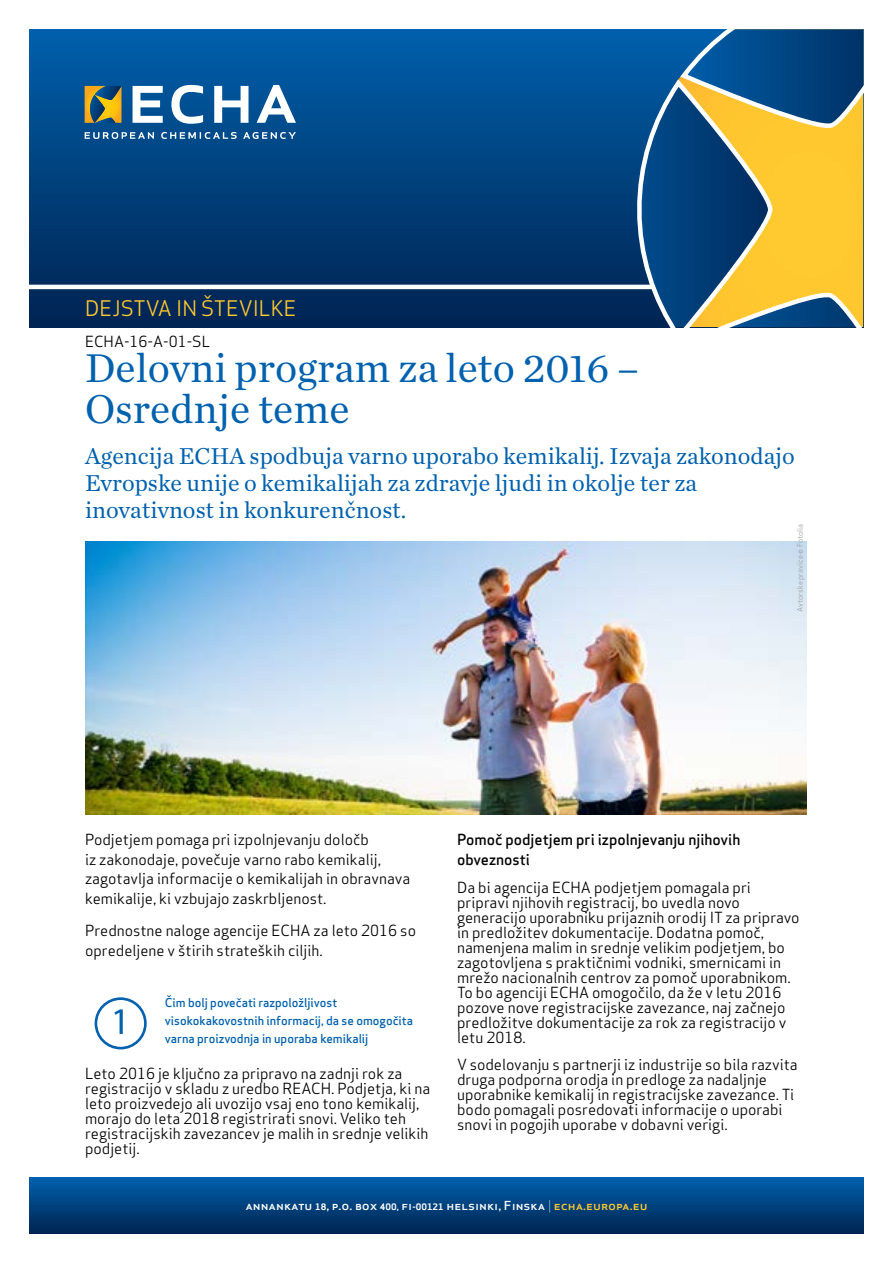
<style>
.page{position:relative;width:893px;height:1263px;background:#fff}
.page>*{position:absolute;margin:0;border:0;box-sizing:border-box;transform-origin:0 0}
.t1{font:42px/40.5px "Chronicle Text G1";color:#0061af}
.t2{font:37.8px "Myriad Pro";color:#0061af}
.t3{font:24px/27px "Chronicle Text G1";color:#0061af}
.t4{font:21px "Apex Sans";color:#ffc92f}
.t5{font:15px/15px "Apex Sans";color:#000}
.t6{font:500 15px/19.5px "Apex Sans";color:#000}
.t7{font:500 12.15px "Apex Sans";color:#fff;scale:1.08 1}
.t8{font:500 12px/18px "Apex Sans";color:#0061af}
.t9{font:7.5px "Apex Sans";color:#9c9ea1}
.s1{font-weight:700;font-size:8.7px}
.s2{font-weight:700;font-size:8.25px}
.s3{font-weight:300}
.s4{color:#ffc92f}
</style>
<div class="page">
<svg style="left:30px;top:1178px;width:833px;height:55px;background:#00417e"></svg>
<svg style="left:30px;top:29px;width:596px;height:298px;background:#00417d"></svg>
<svg style="left:626px;top:29px;width:237px;height:298px;background:#697d6c"></svg>
<svg style="left:85px;top:132px;width:211px;height:7px"></svg>
<svg style="left:133px;top:85px;width:163px;height:39px"></svg>
<svg style="left:85px;top:86px;width:36px;height:37px"></svg>
<hr style="left:26px;top:285px;width:627px;height:4px;background:#fff">
<img style="left:85px;top:542px;width:722px;height:272px">
<svg style="left:95px;top:997px;width:52px;height:52px"></svg>
<h3 class="t4" style="left:85px;top:291px;width:213px">DEJSTVA IN ŠTEVILKE</h3>
<p class="t5" style="left:85px;top:332px;width:127px">ECHA-16-A-01-SL</p>
<h1 class="t1" style="left:85px;top:346px;width:556px">Delovni program za leto 2016 –<br>Osrednje teme</h1>
<h3 class="t3" style="left:85px;top:441px;width:711px">Agencija ECHA spodbuja varno uporabo kemikalij. Izvaja zakonodajo<br>Evropske unije o kemikalijah za zdravje ljudi in okolje ter za inovativnost in konkurenčnost.</h3>
<p class="t9" style="left:794px;top:611px;width:89px;rotate:-90deg">Avtorske pravice © Fotolia</p>
<p class="t5" style="left:85px;top:829px;width:327px;line-height:19.5px">Podjetjem pomaga pri izpolnjevanju določb<br>iz zakonodaje, povečuje varno rabo kemikalij, zagotavlja informacije o kemikalijah in obravnava kemikalije, ki vzbujajo zaskrbljenost.</p>
<p class="t5" style="left:85px;top:919px;width:333px;line-height:19.5px">Prednostne naloge agencije ECHA za leto 2016 so opredeljene v štirih strateških ciljih.</p>
<h2 class="t2" style="left:111px;top:998px;width:21px">1</h2>
<p class="t8" style="left:165px;top:992px;width:250px">Čim bolj povečati razpoložljivost visokokakovostnih informacij, da se omogočita</p>
<p class="t8" style="left:165px;top:1028px;width:206px">varna proizvodnja in uporaba kemikalij</p>
<p class="t5" style="left:85px;top:1065px;width:347px">Leto 2016 je ključno za pripravo na zadnji rok za registracijo v skladu z uredbo REACH. Podjetja, ki na leto proizvedejo ali uvozijo vsaj eno tono kemikalij, morajo do leta 2018 registrirati snovi. Veliko teh registracijskih zavezancev je malih in srednje velikih podjetij.</p>
<p class="t6" style="left:457px;top:828px;width:285px">Pomoč podjetjem pri izpolnjevanju njihovih obveznosti</p>
<p class="t5" style="left:457px;top:878px;width:344px">Da bi agencija ECHA podjetjem pomagala pri pripravi njihovih registracij, bo uvedla novo generacijo uporabniku prijaznih orodij IT za pripravo in predložitev dokumentacije. Dodatna pomoč, namenjena malim in srednje velikim podjetjem, bo zagotovljena s praktičnimi vodniki, smernicami in mrežo nacionalnih centrov za pomoč uporabnikom.<br>To bo agenciji ECHA omogočilo, da že v letu 2016 pozove nove registracijske zavezance, naj začnejo predložitve dokumentacije za rok za registracijo v letu 2018.</p>
<p class="t5" style="left:457px;top:1056px;width:342px">V sodelovanju s partnerji iz industrije so bila razvita druga podporna orodja in predloge za nadaljnje uporabnike kemikalij in registracijske zavezance. Ti bodo pomagali posredovati informacije o uporabi snovi in pogojih uporabe v dobavni verigi.</p>
<p class="t7" style="left:245px;top:1195px;width:374px">annankatu <span class="s1">18</span>, p.o. box <span class="s1">400,</span> fi<span class="s2">-</span><span class="s1">00121</span> helsinki, Finska <span class="s3">|</span> <span class="s4">echa.europa.eu</span></p>
</div>
